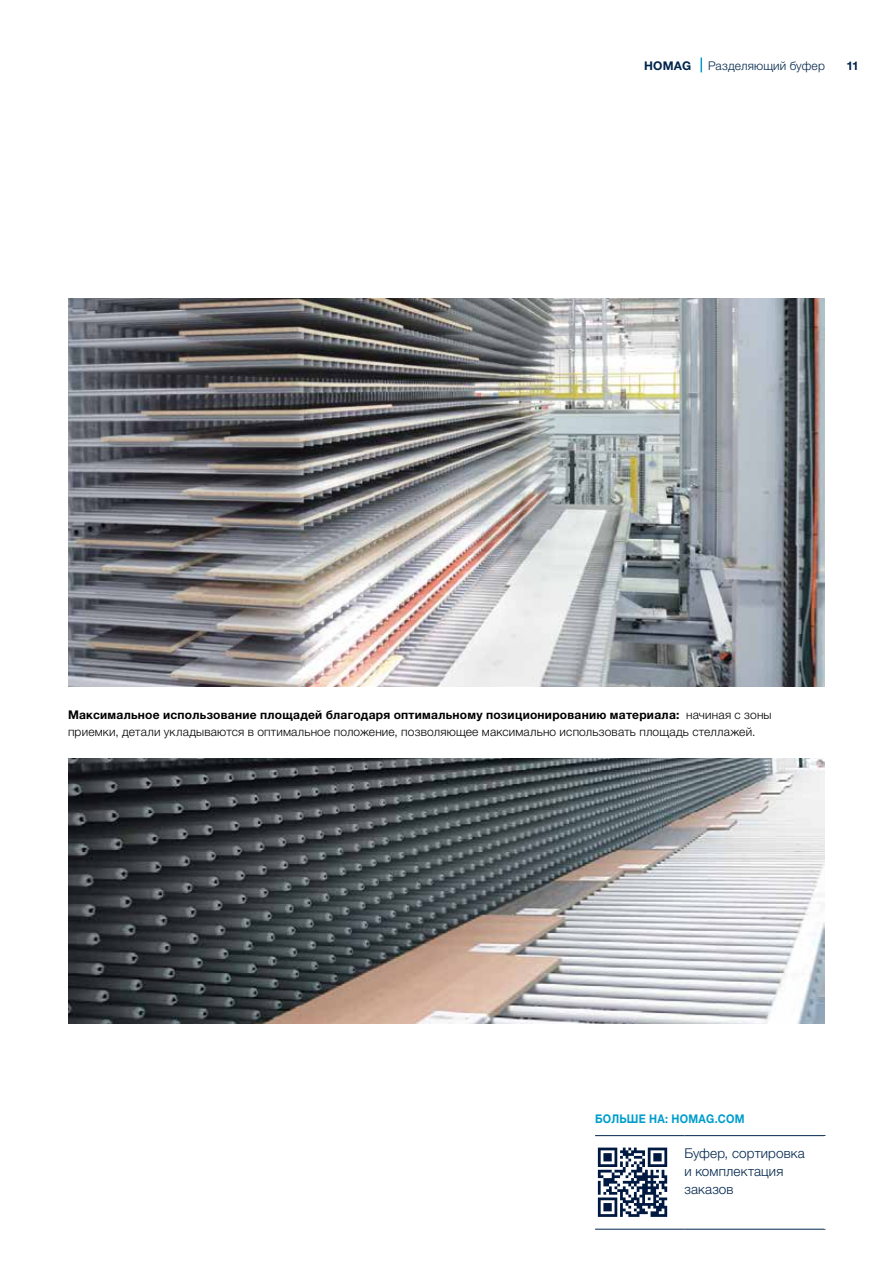
<style>
.page{position:relative;width:893px;height:1263px;background:#fff}
.page>*{position:absolute;margin:0;border:0;box-sizing:border-box;transform-origin:0 0}
.t1{font:300 13.5px/18px "Helvetica Neue LTW1 G";letter-spacing:.01em;color:#00254b}
.t2{font:300 12px/17.2px "Helvetica Neue LTW1 G";letter-spacing:.015em;color:#000}
.t3{font:700 12px "Helvetica Neue LTW1 G";letter-spacing:.025em;color:#009dcc;scale:.9 1}
.t4{font:300 12px "Helvetica Neue LTW1 G";letter-spacing:.015em;color:#00254b}
.t5{font:700 12px "Helvetica Neue LTW1 G";letter-spacing:.02em;color:#00254b}
.s1{font-weight:700}
</style>
<div class="page">
<svg style="left:701px;top:58px;width:1px;height:14px"></svg>
<img style="left:68px;top:299px;width:757px;height:387px">
<img style="left:68px;top:759px;width:757px;height:265px">
<hr style="left:595px;top:1135px;width:89px;height:1px;background:#00254b">
<hr style="left:595px;top:1229px;width:89px;height:1px;background:#00254b">
<hr style="left:684px;top:1135px;width:141px;height:1px;background:#00254b">
<hr style="left:684px;top:1229px;width:141px;height:1px;background:#00254b">
<svg style="left:597px;top:1147px;width:71px;height:70px"></svg>
<svg style="left:598px;top:1147px;width:69px;height:70px"></svg>
<p class="t5" style="left:644px;top:58px;width:49px">HOMAG</p>
<p class="t4" style="left:708px;top:58px;width:118px">Разделяющий буфер</p>
<p class="t5" style="left:846px;top:58px;width:14px">11</p>
<p class="t2" style="left:68px;top:706px;width:705px"><span class="s1">Максимальное использование площадей благодаря оптимальному позиционированию материала:</span> начиная с зоны приемки, детали укладываются в оптимальное положение, позволяющее максимально использовать площадь стеллажей.</p>
<p class="t3" style="left:595px;top:1111px;width:167px">БОЛЬШЕ НА: HOMAG.COM</p>
<p class="t1" style="left:684px;top:1144px;width:122px">Буфер, сортировка и комплектация заказов</p>
</div>
